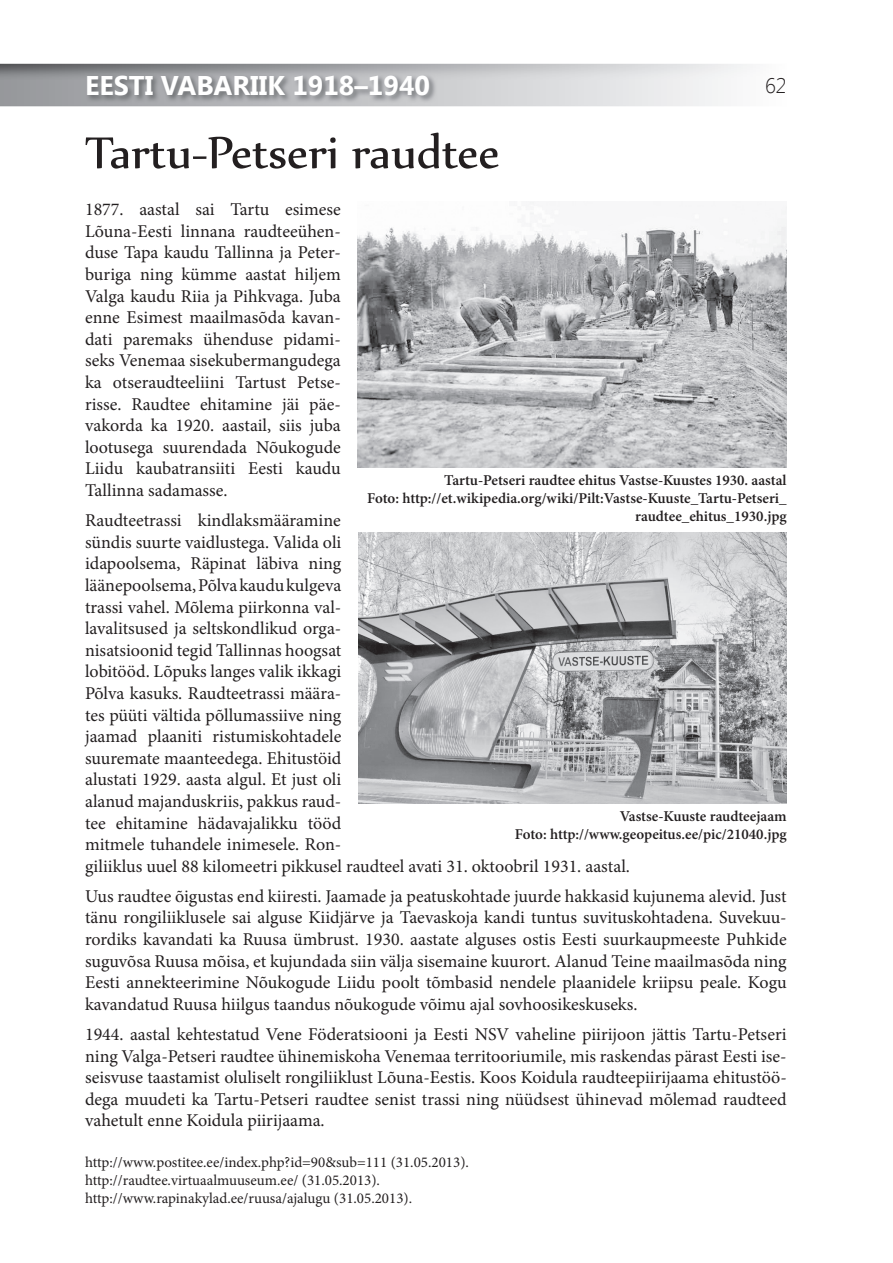
<style>
.page{position:relative;width:893px;height:1263px;background:#fff}
.page>*{position:absolute;margin:0;border:0;box-sizing:border-box;transform-origin:0 0}
.t1{font:54px "Nyala";color:#231f20}
.t2{font:700 27px "Segoe UI";color:#fff}
.t3{font:300 21px "Segoe UI";color:#231f20}
.t4{font:18px/21.6px "Minion Pro";color:#231f20;text-align:justify}
.t5{font:600 15px/18px "Minion Pro";color:#231f20;text-align:right}
.t6{font:15px/18px "Minion Pro";color:#231f20}
</style>
<div class="page">
<img style="left:0;top:64px;width:750px;height:42px">
<img style="left:86px;top:74px;width:351px;height:29px">
<img style="left:358px;top:202px;width:429px;height:266px">
<img style="left:358px;top:533px;width:429px;height:270px">
<h2 class="t2" style="left:85px;top:66px;width:347px">EESTI VABARIIK 1918–1940</h2>
<p class="t3" style="left:765px;top:71px;width:23px">62</p>
<h1 class="t1" style="left:85px;top:120px;width:416px">Tartu-Petseri raudtee</h1>
<p class="t4" style="left:85px;top:199px;width:257px">1877. aastal sai Tartu esimese Lõuna-Eesti linnana raudteeühen&shy;duse Tapa kaudu Tallinna ja Peter&shy;buriga ning kümme aastat hiljem Valga kaudu Riia ja Pihkvaga. Juba enne Esimest maailmasõda kavan&shy;dati paremaks ühenduse pidami&shy;seks Venemaa sisekubermangudega ka otseraudteeliini Tartust Petse&shy;risse. Raudtee ehitamine jäi päe&shy;vakorda ka 1920. aastail, siis juba lootusega suurendada Nõukogude Liidu kaubatransiiti Eesti kaudu Tallinna sadamasse.</p>
<p class="t4" style="left:85px;top:510px;width:546px;text-align:left">Raudteetrassi kindlaksmääramine<br>sündis suurte vaidlustega. Valida oli<br>idapoolsema, Räpinat läbiva ning<br>läänepoolsema, Põlva kaudu kulgeva<br>trassi vahel. Mõlema piirkonna val-<br>lavalitsused ja seltskondlikud orga-<br>nisatsioonid tegid Tallinnas hoogsat<br>lobitööd. Lõpuks langes valik ikkagi<br>Põlva kasuks. Raudteetrassi määra-<br>tes püüti vältida põllumassiive ning<br>jaamad plaaniti ristumiskohtadele<br>suuremate maanteedega. Ehitustöid<br>alustati 1929. aasta algul. Et just oli<br>alanud majanduskriis, pakkus raud-<br>tee ehitamine hädavajalikku tööd<br>mitmele tuhandele inimesele. Ron-<br>giliiklus uuel 88 kilomeetri pikkusel raudteel avati 31. oktoobril 1931. aastal.</p>
<p class="t4" style="left:85px;top:885px;width:703px">Uus raudtee õigustas end kiiresti. Jaamade ja peatuskohtade juurde hakkasid kujunema alevid. Just tänu rongiliiklusele sai alguse Kiidjärve ja Taevaskoja kandi tuntus suvituskohtadena. Suvekuu&shy;rordiks kavandati ka Ruusa ümbrust. 1930. aastate alguses ostis Eesti suurkaupmeeste Puhkide suguvõsa Ruusa mõisa, et kujundada siin välja sisemaine kuurort. Alanud Teine maailmasõda ning Eesti annekteerimine Nõukogude Liidu poolt tõmbasid nendele plaanidele kriipsu peale. Kogu kavandatud Ruusa hiilgus taandus nõukogude võimu ajal sovhoosikeskuseks.</p>
<p class="t4" style="left:85px;top:1023px;width:703px">1944. aastal kehtestatud Vene Föderatsiooni ja Eesti NSV vaheline piirijoon jättis Tartu-Petseri ning Valga-Petseri raudtee ühinemiskoha Venemaa territooriumile, mis raskendas pärast Eesti ise&shy;seisvuse taastamist oluliselt rongiliiklust Lõuna-Eestis. Koos Koidula raudteepiirijaama ehitustöö&shy;dega muudeti ka Tartu-Petseri raudtee senist trassi ning nüüdsest ühinevad mõlemad raudteed vahetult enne Koidula piirijaama.</p>
<p class="t6" style="left:85px;top:1153px;width:385px">http://www.postitee.ee/index.php?id=90&amp;sub=111 (31.05.2013). http://raudtee.virtuaalmuuseum.ee/ (31.05.2013). http://www.rapinakylad.ee/ruusa/ajalugu (31.05.2013).</p>
<p class="t5" style="left:367px;top:471px;width:421px">Tartu-Petseri raudtee ehitus Vastse-Kuustes 1930. aastal<br>Foto: http://et.wikipedia.org/wiki/Pilt:Vastse-Kuuste_Tartu-Petseri_ raudtee_ehitus_1930.jpg</p>
<p class="t5" style="left:515px;top:807px;width:273px">Vastse-Kuuste raudteejaam<br>Foto: http://www.geopeitus.ee/pic/21040.jpg</p>
</div>
